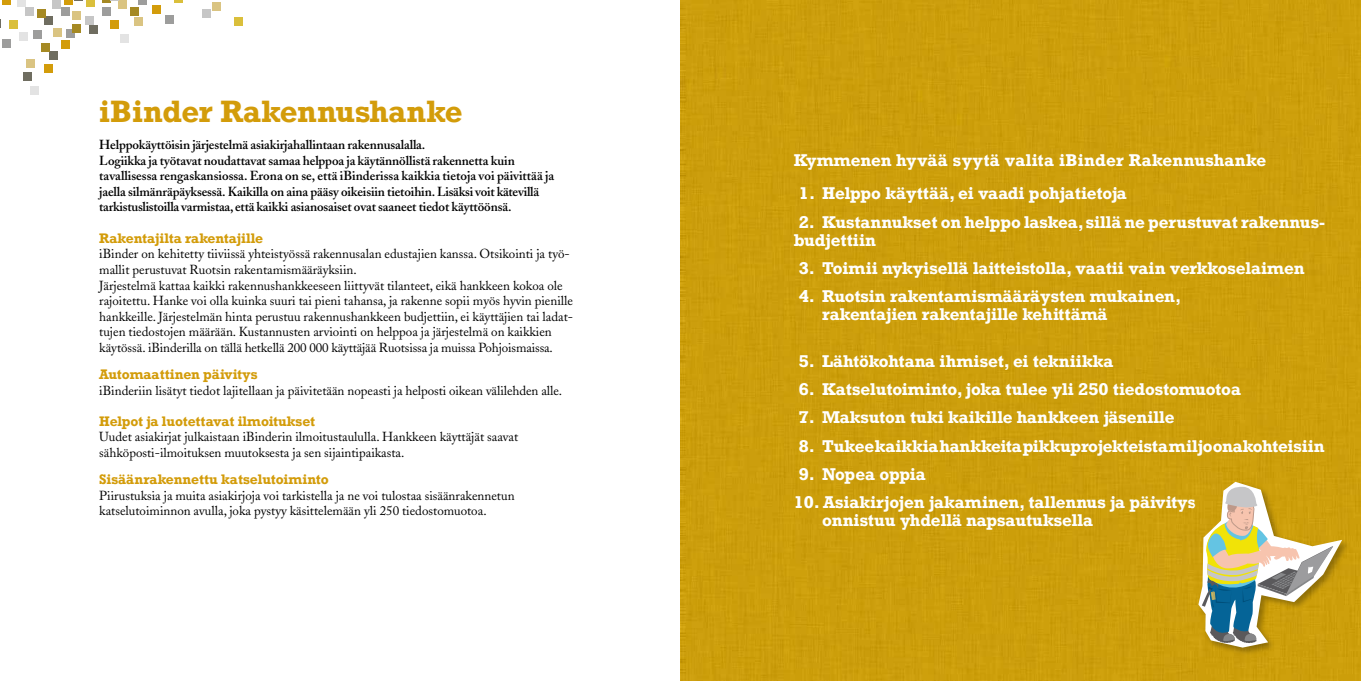
<style>
.page{position:relative;width:1361px;height:681px;background:#fff}
.page>*{position:absolute;margin:0;border:0;box-sizing:border-box;transform-origin:0 0}
.t1{font:700 29px "Rockwell";letter-spacing:-.005em;color:#d39c0a}
.t2{font:700 16px/18px "Rockwell";color:#fff}
.t3{font:13px/15.6px "Adobe Caslon";color:#000}
.t4{font:600 13px/15.6px "Adobe Caslon";letter-spacing:-.01em;color:#000}
.t5{font:700 13px "Rockwell";color:#d39c0a}
</style>
<div class="page">
<div style="left:680px;top:0;width:681px;height:680px;background:#cc9e0b"></div>
<div style="left:23px;top:73px;width:9px;height:8px;background:#6f6d60"></div>
<div style="left:50px;top:51px;width:8px;height:9px;background:#6f6d60"></div>
<div style="left:89px;top:25px;width:9px;height:8px;background:#6f6d60"></div>
<div style="left:44px;top:16px;width:8px;height:9px;background:#6f6d60"></div>
<div style="left:2px;top:39px;width:9px;height:8px;background:#9d9d9c"></div>
<div style="left:33px;top:30px;width:8px;height:8px;background:#9d9d9c"></div>
<div style="left:66px;top:29px;width:9px;height:9px;background:#9d9d9c"></div>
<div style="left:62px;top:7px;width:8px;height:9px;background:#9d9d9c"></div>
<div style="left:102px;top:7px;width:9px;height:9px;background:#9d9d9c"></div>
<div style="left:166px;top:15px;width:8px;height:8px;background:#9d9d9c"></div>
<div style="left:138px;top:0;width:8px;height:5px;background:#9d9d9c"></div>
<div style="left:62px;top:40px;width:8px;height:8px;background:#d39c0a"></div>
<div style="left:2px;top:0;width:9px;height:5px;background:#d39c0a"></div>
<div style="left:64px;top:0;width:8px;height:5px;background:#d39c0a"></div>
<div style="left:111px;top:21px;width:8px;height:8px;background:#d39c0a"></div>
<div style="left:44px;top:65px;width:8px;height:8px;background:#d39c0a"></div>
<div style="left:152px;top:5px;width:9px;height:8px;background:#d39c0a"></div>
<div style="left:130px;top:7px;width:8px;height:8px;background:#a58923"></div>
<div style="left:72px;top:24px;width:9px;height:8px;background:#a58923"></div>
<div style="left:38px;top:9px;width:8px;height:8px;background:#a58923"></div>
<div style="left:41px;top:43px;width:8px;height:8px;background:#a58923"></div>
<div style="left:119px;top:1px;width:8px;height:8px;background:#dac482"></div>
<div style="left:26px;top:60px;width:8px;height:8px;background:#dac482"></div>
<div style="left:54px;top:28px;width:8px;height:9px;background:#dac482"></div>
<div style="left:72px;top:12px;width:9px;height:8px;background:#dac482"></div>
<div style="left:134px;top:18px;width:8px;height:8px;background:#dac482"></div>
<div style="left:87px;top:0;width:8px;height:7px;background:#dabf3b"></div>
<svg style="left:174px;top:0;width:8px;height:3px"></svg>
<div style="left:9px;top:21px;width:8px;height:8px;background:#dabf3b"></div>
<svg style="left:102px;top:0;width:17px;height:3px"></svg>
<div style="left:25px;top:7px;width:8px;height:8px;background:#c6c6c6"></div>
<div style="left:52px;top:1px;width:9px;height:8px;background:#c6c6c6"></div>
<div style="left:85px;top:17px;width:9px;height:8px;background:#c6c6c6"></div>
<div style="left:202px;top:9px;width:9px;height:8px;background:#c6c6c6"></div>
<div style="left:120px;top:34px;width:8px;height:8px;background:#e3e3e3"></div>
<div style="left:19px;top:32px;width:8px;height:9px;background:#e3e3e3"></div>
<div style="left:18px;top:0;width:8px;height:7px;background:#e3e3e3"></div>
<div style="left:31px;top:86px;width:8px;height:8px;background:#e3e3e3"></div>
<div style="left:212px;top:2px;width:9px;height:8px;background:#dac482"></div>
<div style="left:235px;top:18px;width:8px;height:8px;background:#dabf3b"></div>
<div style="left:1194px;top:477px;width:159px;height:181px;background:#cc9e0b"></div>
<svg style="left:1198px;top:481px;width:144px;height:166px;background:#bfae60"></svg>
<h1 class="t1" style="left:99px;top:93px;width:365px">iBinder Rakennushanke</h1>
<p class="t4" style="left:99px;top:137px;width:456px">Helppokäyttöisin järjestelmä asiakirjahallintaan rakennusalalla.<br>Logiikka ja työtavat noudattavat samaa helppoa ja käytännöllistä rakennetta kuin tavallisessa rengaskansiossa. Erona on se, että iBinderissa kaikkia tietoja voi päivittää ja jaella silmänräpäyksessä. Kaikilla on aina pääsy oikeisiin tietoihin. Lisäksi voit kätevillä tarkistuslistoilla varmistaa, että kaikki asianosaiset ovat saaneet tiedot käyttöönsä.</p>
<p class="t5" style="left:99px;top:229px;width:165px">Rakentajilta rakentajille</p>
<p class="t3" style="left:99px;top:246px;width:475px">iBinder on kehitetty tiiviissä yhteistyössä rakennusalan edustajien kanssa. Otsikointi ja työ&shy;mallit perustuvat Ruotsin rakentamismääräyksiin.<br>Järjestelmä kattaa kaikki rakennushankkeeseen liittyvät tilanteet, eikä hankkeen kokoa ole rajoitettu. Hanke voi olla kuinka suuri tai pieni tahansa, ja rakenne sopii myös hyvin pienille hankkeille. Järjestelmän hinta perustuu rakennushankkeen budjettiin, ei käyttäjien tai ladat&shy;tujen tiedostojen määrään. Kustannusten arviointi on helppoa ja järjestelmä on kaikkien käytössä. iBinderilla on tällä hetkellä 200 000 käyttäjää Ruotsissa ja muissa Pohjoismaissa.</p>
<p class="t5" style="left:99px;top:365px;width:160px">Automaattinen päivitys</p>
<p class="t3" style="left:99px;top:382px;width:464px">iBinderiin lisätyt tiedot lajitellaan ja päivitetään nopeasti ja helposti oikean välilehden alle.</p>
<p class="t5" style="left:99px;top:412px;width:218px">Helpot ja luotettavat ilmoitukset</p>
<p class="t3" style="left:99px;top:429px;width:420px">Uudet asiakirjat julkaistaan iBinderin ilmoitustaululla. Hankkeen käyttäjät saavat sähköposti-ilmoituksen muutoksesta ja sen sijaintipaikasta.</p>
<p class="t5" style="left:99px;top:470px;width:231px">Sisäänrakennettu katselutoiminto</p>
<p class="t3" style="left:99px;top:487px;width:417px">Piirustuksia ja muita asiakirjoja voi tarkistella ja ne voi tulostaa sisäänrakennetun katselutoiminnon avulla, joka pystyy käsittelemään yli 250 tiedostomuotoa.</p>
<p class="t2" style="left:794px;top:151px;width:474px">Kymmenen hyvää syytä valita iBinder Rakennushanke</p>
<p class="t2" style="left:799px;top:184px;width:329px">1. Helppo käyttää, ei vaadi pohjatietoja</p>
<p class="t2" style="left:794px;top:212px;width:532px;text-indent:5px">2. Kustannukset on helppo laskea, sillä ne perustuvat rakennus&shy;budjettiin</p>
<p class="t2" style="left:799px;top:259px;width:507px">3. Toimii nykyisellä laitteistolla, vaatii vain verkkoselaimen</p>
<p class="t2" style="left:822px;top:287px;width:361px;text-indent:-23px">4. Ruotsin rakentamismääräysten mukainen, rakentajien rakentajille kehittämä</p>
<p class="t2" style="left:799px;top:351px;width:316px">5. Lähtökohtana ihmiset, ei tekniikka</p>
<p class="t2" style="left:799px;top:380px;width:444px">6. Katselutoiminto, joka tulee yli 250 tiedostomuotoa</p>
<p class="t2" style="left:799px;top:408px;width:377px">7. Maksuton tuki kaikille hankkeen jäsenille</p>
<p class="t2" style="left:799px;top:436px;width:527px">8. Tukee kaikkia hankkeita pikkuprojekteista miljoonakohteisiin</p>
<p class="t2" style="left:799px;top:464px;width:129px">9. Nopea oppia</p>
<p class="t2" style="left:822px;top:493px;width:375px;text-indent:-28px">10. Asiakirjojen jakaminen, tallennus ja päivitys onnistuu yhdellä napsautuksella</p>
</div>
